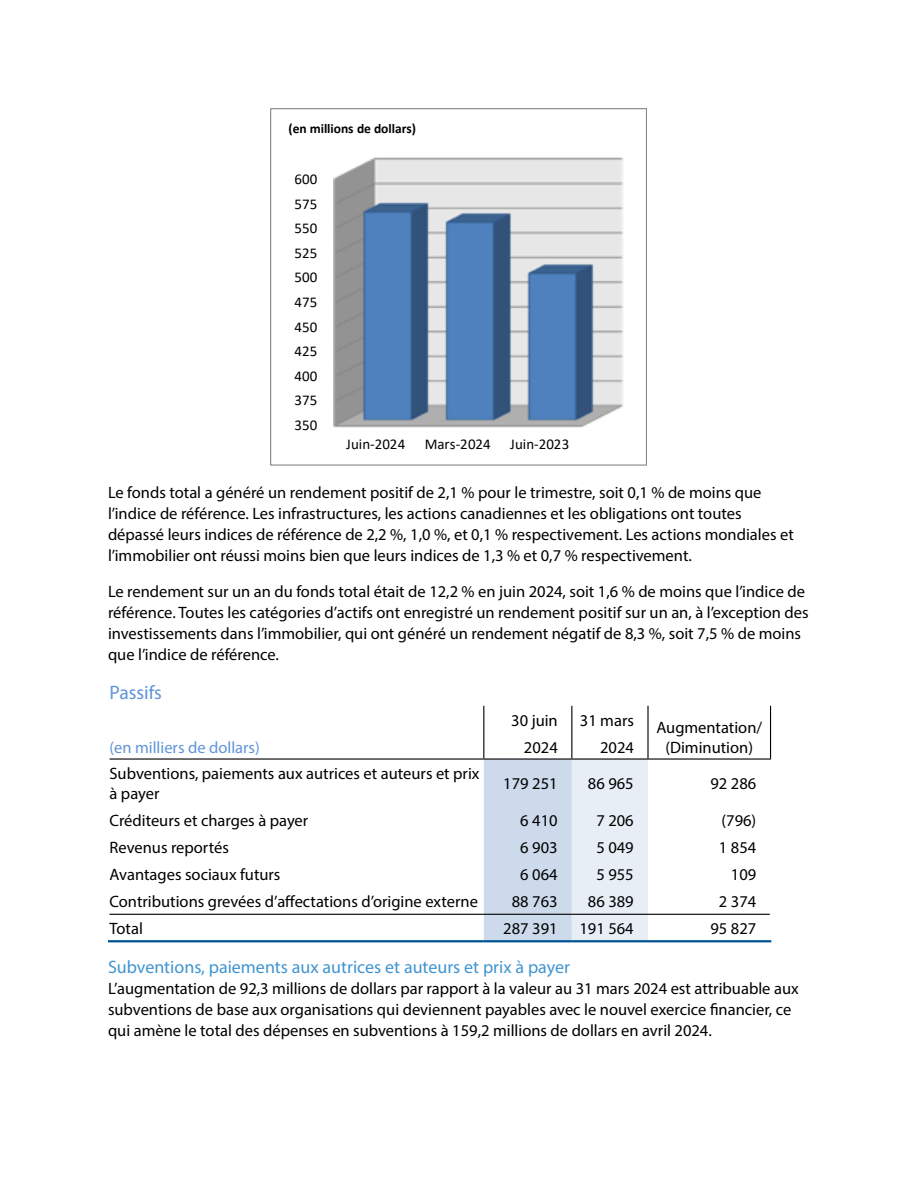
<style>
.page{position:relative;width:918px;height:1188px;background:#fff}
.page>*{position:absolute;margin:0;border:0;box-sizing:border-box;transform-origin:0 0}
.t1{font:19.5px "Myriad Pro";color:#6094d8}
.t2{font:18px "Myriad Pro";color:#4095d1}
.t3{font:16.5px/21px "Myriad Pro";color:#000}
.t4{font:16.5px "Myriad Pro";color:#6094d8}
.t5{font:15px "Calibri";color:#000}
.t6{font:700 13.5px "Calibri";letter-spacing:-.005em;color:#000}
</style>
<div class="page">
<hr style="left:647px;top:706px;width:2px;height:26px;background:#000">
<svg style="left:770px;top:706px;width:1px;height:52px"></svg>
<svg style="left:483px;top:706px;width:165px;height:234px"></svg>
<hr style="left:647px;top:732px;width:2px;height:26px;background:#000">
<hr style="left:110px;top:758px;width:374px;height:2px;background:#000">
<hr style="left:484px;top:758px;width:88px;height:2px;background:#000">
<hr style="left:572px;top:758px;width:76px;height:2px;background:#000">
<hr style="left:648px;top:758px;width:123px;height:2px;background:#000">
<hr style="left:110px;top:914px;width:374px;height:1px;background:#000">
<hr style="left:484px;top:914px;width:88px;height:1px;background:#000">
<hr style="left:572px;top:914px;width:76px;height:1px;background:#000">
<hr style="left:648px;top:914px;width:122px;height:1px;background:#000">
<hr style="left:108px;top:940px;width:376px;height:2px;background:#005392">
<hr style="left:484px;top:940px;width:88px;height:2px;background:#005392">
<hr style="left:572px;top:940px;width:76px;height:2px;background:#005392">
<hr style="left:648px;top:940px;width:123px;height:2px;background:#005392">
<img style="left:333px;top:157px;width:291px;height:271px">
<div style="left:270px;top:108px;width:377px;height:358px;border:1px solid #868686"></div>
<p class="t6" style="left:289px;top:119px;width:129px">(en millions de dollars)</p>
<p class="t5" style="left:295px;top:169px;width:24px">600</p>
<p class="t5" style="left:295px;top:193px;width:24px">575</p>
<p class="t5" style="left:295px;top:218px;width:24px">550</p>
<p class="t5" style="left:295px;top:242px;width:24px">525</p>
<p class="t5" style="left:295px;top:267px;width:24px">500</p>
<p class="t5" style="left:295px;top:292px;width:24px">475</p>
<p class="t5" style="left:295px;top:316px;width:24px">450</p>
<p class="t5" style="left:295px;top:341px;width:24px">425</p>
<p class="t5" style="left:295px;top:365px;width:24px">400</p>
<p class="t5" style="left:295px;top:390px;width:24px">375</p>
<p class="t5" style="left:295px;top:415px;width:24px">350</p>
<p class="t5" style="left:346px;top:433px;width:61px">Juin-2024</p>
<p class="t5" style="left:425px;top:433px;width:68px">Mars-2024</p>
<p class="t5" style="left:510px;top:433px;width:61px">Juin-2023</p>
<p class="t3" style="left:108px;top:482px;width:687px">Le fonds total a généré un rendement positif de 2,1 % pour le trimestre, soit 0,1 % de moins que l’indice de référence. Les infrastructures, les actions canadiennes et les obligations ont toutes dépassé leurs indices de référence de 2,2 %, 1,0 %, et 0,1 % respectivement. Les actions mondiales et l’immobilier ont réussi moins bien que leurs indices de 1,3 % et 0,7 % respectivement.</p>
<p class="t3" style="left:108px;top:581px;width:702px">Le rendement sur un an du fonds total était de 12,2 % en juin 2024, soit 1,6 % de moins que l’indice de référence. Toutes les catégories d’actifs ont enregistré un rendement positif sur un an, à l’exception des investissements dans l’immobilier, qui ont généré un rendement négatif de 8,3 %, soit 7,5 % de moins que l’indice de référence.</p>
<p class="t1" style="left:110px;top:680px;width:54px">Passifs</p>
<p class="t3" style="left:511px;top:710px;width:48px">30 juin</p>
<p class="t3" style="left:580px;top:710px;width:56px">31 mars</p>
<p class="t3" style="left:656px;top:717px;width:107px">Augmentation/</p>
<p class="t4" style="left:109px;top:737px;width:152px">(en milliers de dollars)</p>
<p class="t3" style="left:524px;top:737px;width:35px">2024</p>
<p class="t3" style="left:600px;top:737px;width:35px">2024</p>
<p class="t3" style="left:665px;top:737px;width:89px">(Diminution)</p>
<p class="t3" style="left:110px;top:763px;width:372px;line-height:19.8px">Subventions, paiements aux autrices et auteurs et prix à payer</p>
<p class="t3" style="left:503px;top:773px;width:56px">179 251</p>
<p class="t3" style="left:588px;top:773px;width:47px">86 965</p>
<p class="t3" style="left:710px;top:773px;width:47px">92 286</p>
<p class="t3" style="left:110px;top:810px;width:200px">Créditeurs et charges à payer</p>
<p class="t3" style="left:520px;top:810px;width:39px">6 410</p>
<p class="t3" style="left:596px;top:810px;width:39px">7 206</p>
<p class="t3" style="left:722px;top:810px;width:36px">(796)</p>
<p class="t3" style="left:110px;top:837px;width:121px">Revenus reportés</p>
<p class="t3" style="left:520px;top:837px;width:39px">6 903</p>
<p class="t3" style="left:596px;top:837px;width:39px">5 049</p>
<p class="t3" style="left:719px;top:837px;width:39px">1 854</p>
<p class="t3" style="left:110px;top:864px;width:173px">Avantages sociaux futurs</p>
<p class="t3" style="left:520px;top:864px;width:39px">6 064</p>
<p class="t3" style="left:596px;top:864px;width:39px">5 955</p>
<p class="t3" style="left:731px;top:864px;width:27px">109</p>
<p class="t3" style="left:110px;top:891px;width:370px">Contributions grevées d’affectations d’origine externe</p>
<p class="t3" style="left:512px;top:891px;width:47px">88 763</p>
<p class="t3" style="left:588px;top:891px;width:47px">86 389</p>
<p class="t3" style="left:719px;top:891px;width:39px">2 374</p>
<p class="t3" style="left:110px;top:918px;width:35px">Total</p>
<p class="t3" style="left:503px;top:918px;width:56px">287 391</p>
<p class="t3" style="left:579px;top:918px;width:56px">191 564</p>
<p class="t3" style="left:710px;top:918px;width:47px">95 827</p>
<p class="t2" style="left:108px;top:956px;width:464px">Subventions, paiements aux autrices et auteurs et prix à payer</p>
<p class="t3" style="left:108px;top:978px;width:692px">L’augmentation de 92,3 millions de dollars par rapport à la valeur au 31 mars 2024 est attribuable aux subventions de base aux organisations qui deviennent payables avec le nouvel exercice financier, ce qui amène le total des dépenses en subventions à 159,2 millions de dollars en avril 2024.</p>
</div>
